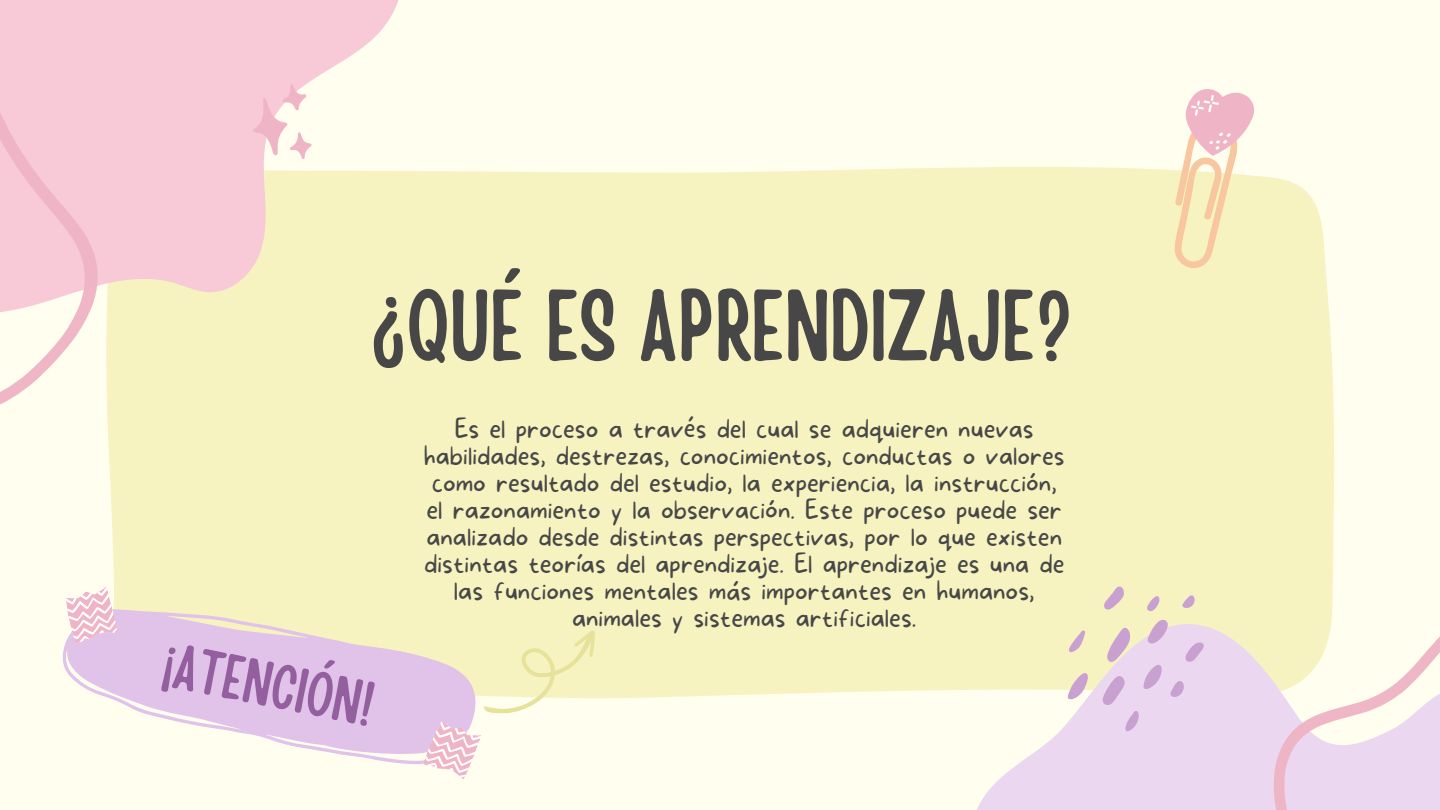
<style>
.page{position:relative;width:1440px;height:810px;background:#fffeef}
.page>*{position:absolute;margin:0;border:0;box-sizing:border-box;transform-origin:0 0}
.t1{font:100px "Handy Casual Condensed";color:#474747}
.t2{font:62.5px "Handy Casual Condensed";color:#935f9f}
.t3{font:100 25.9px/27px "More Sugar";color:#474747;text-align:center}
</style>
<div class="page">
<div style="left:106px;top:167px;width:1228px;height:531px;background:#f6f3c1"></div>
<svg style="left:99px;top:0;width:323px;height:328px;fill:#f8c9d7"></svg>
<svg style="left:840px;top:538px;width:494px;height:272px;fill:#f6f3c1"></svg>
<svg style="left:1273px;top:585px;width:167px;height:225px"></svg>
<svg style="left:0;top:0;width:99px;height:405px"></svg>
<svg style="left:1104px;top:585px;width:21px;height:25px"></svg>
<svg style="left:1069px;top:630px;width:16px;height:22px"></svg>
<svg style="left:1068px;top:671px;width:21px;height:29px"></svg>
<svg style="left:1147px;top:595px;width:13px;height:16px"></svg>
<svg style="left:1103px;top:617px;width:102px;height:115px"></svg>
<svg style="left:1182px;top:593px;width:13px;height:15px"></svg>
<svg style="left:243px;top:80px;width:77px;height:89px"></svg>
<svg style="left:1162px;top:89px;width:96px;height:189px"></svg>
<svg style="left:62px;top:586px;width:422px;height:179px;fill:#e1c2e8"></svg>
<svg style="left:63px;top:586px;width:56px;height:58px"></svg>
<svg style="left:423px;top:605px;width:182px;height:174px"></svg>
<h1 class="t1" style="left:369px;top:260px;width:703px">¿QUÉ ES APRENDIZAJE?</h1>
<h2 class="t2" style="left:171px;top:624px;width:216px;rotate:11deg">¡ATENCIÓN!</h2>
<p class="t3" style="left:424px;top:416px;width:643px">Es el proceso a través del cual se adquieren nuevas habilidades, destrezas, conocimientos, conductas o valores como resultado del estudio, la experiencia, la instrucción, el razonamiento y la observación. Este proceso puede ser analizado desde distintas perspectivas, por lo que existen distintas teorías del aprendizaje. El aprendizaje es una de las funciones mentales más importantes en humanos, animales y sistemas artificiales.</p>
</div>
